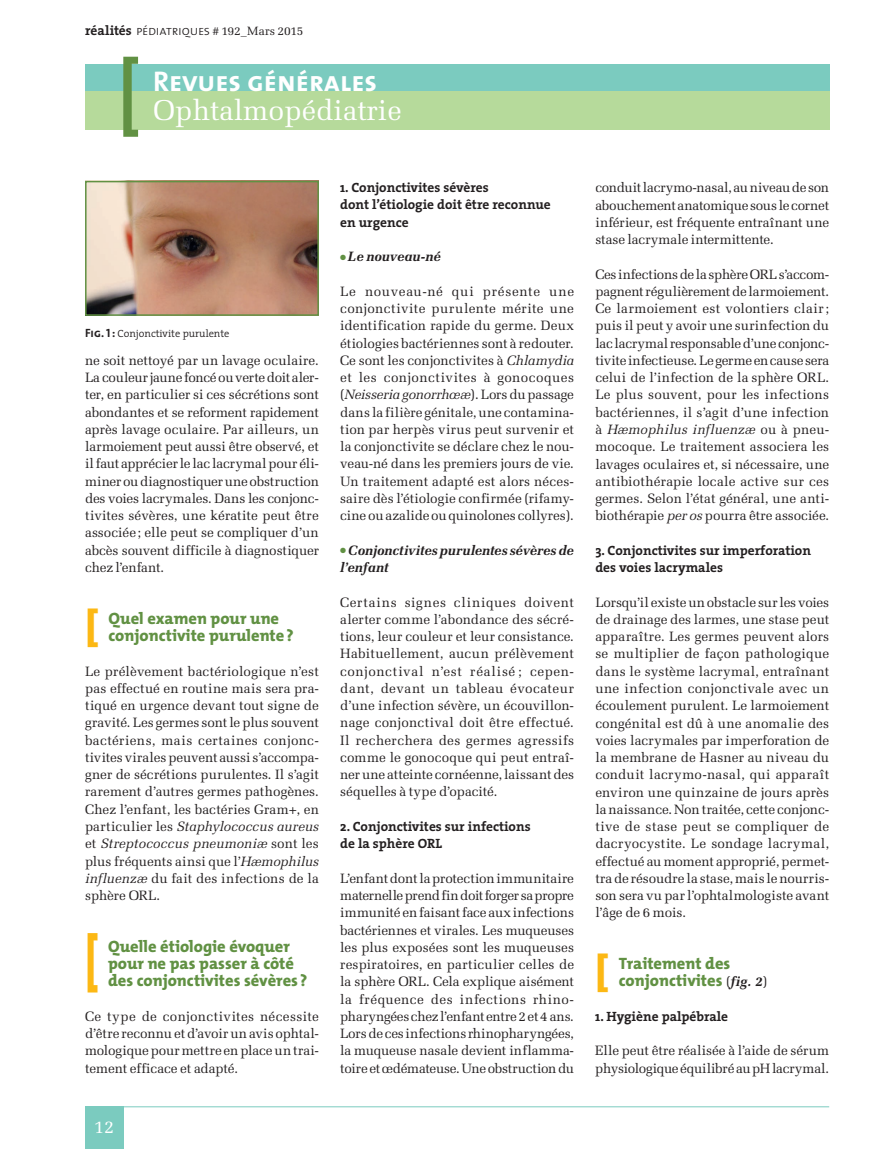
<style>
.page{position:relative;width:893px;height:1149px;background:#fff}
.page>*{position:absolute;margin:0;border:0;box-sizing:border-box;transform-origin:0 0}
.t1{font:800 60px "The Mix";color:#fcb814;scale:.7 1}
.t2{font:800 39px "The Mix";color:#fcb814;scale:1.1 1}
.t3{font:28.5px "Melior";color:#fff}
.t4{font:28.5px "The Sans Bold Caps";color:#fff}
.t5{font:18px "Melior";color:#fff}
.t6{font:800 16.5px/17.2px "The Mix";color:#619143}
.t7{font:13.5px/17.2px "Melior";letter-spacing:-.005em;color:#231f20;text-align:justify}
.t8{font:700 13.5px/17.2px "The Serif";color:#231f20}
.t9{font:italic 700 13.5px/17.2px "Melior";letter-spacing:-.01em;color:#231f20}
.t10{font:12px "Melior";letter-spacing:-.02em;color:#231f20}
.t11{font:300 10.5px "The Serif";color:#231f20}
.s1{font-family:"The Serif";font-weight:700;font-size:13.5px}
.s2{font-family:"The Sans Light Caps";font-size:13.5px}
.s3{font-family:"The Sans Bold Caps";font-weight:400;font-size:12px}
.s4{font-style:italic}
.s5{color:#619143}
.s6{font-family:"Melior";font-weight:400;font-size:13.5px;color:#231f20}
.s7{font-family:"Melior";font-weight:700;font-style:italic;font-size:13.5px;color:#231f20}
</style>
<div class="page">
<div style="left:85px;top:1106px;width:38px;height:42px;background:#7bcbbf"></div>
<hr style="left:85px;top:1106px;width:744px;height:1px;background:#7bcbbf">
<div style="left:85px;top:64px;width:744px;height:27px;background:#7bcbbf"></div>
<div style="left:85px;top:91px;width:744px;height:39px;background:#b6da9b"></div>
<svg style="left:123px;top:57px;width:15px;height:80px"></svg>
<img style="left:88px;top:184px;width:228px;height:129px">
<div style="left:85px;top:181px;width:234px;height:135px;border:2px solid #619143"></div>
<p class="t10" style="left:85px;top:24px;width:220px"><span class="s1">réalités</span> <span class="s2">pédiatriques</span> # 192_Mars 2015</p>
<h3 class="t4" style="left:153px;top:58px;width:226px">Revues générales</h3>
<h3 class="t3" style="left:153px;top:93px;width:250px">Ophtalmopédiatrie</h3>
<p class="t11" style="left:85px;top:325px;width:146px"><span class="s3">Fig. 1:</span> Conjonctivite purulente</p>
<p class="t7" style="left:85px;top:351px;width:235px">ne soit nettoyé par un lavage oculaire.<br>La couleur jaune foncé ou verte doit aler&shy;ter, en particulier si ces sécrétions sont abondantes et se reforment rapidement après lavage oculaire. Par ailleurs, un larmoiement peut aussi être observé, et il faut apprécier le lac lacrymal pour éli&shy;miner ou diagnostiquer une obstruction des voies lacrymales. Dans les conjonc&shy;tivites sévères, une kératite peut être associée; elle peut se compliquer d’un abcès souvent difficile à diagnostiquer chez l’enfant.</p>
<h2 class="t2" style="left:85px;top:592px;width:14px">[</h2>
<p class="t6" style="left:109px;top:609px;width:187px">Quel examen pour une conjonctivite purulente?</p>
<p class="t7" style="left:85px;top:662px;width:235px">Le prélèvement bactériologique n’est pas effectué en routine mais sera pra&shy;tiqué en urgence devant tout signe de gravité. Les germes sont le plus souvent bactériens, mais certaines conjonc&shy;tivites virales peuvent aussi s’accompa&shy;gner de sécrétions purulentes. Il s’agit rarement d’autres germes pathogènes.<br>Chez l’enfant, les bactéries Gram+, en particulier les <span class="s4">Staphylococcus aureus </span>et <span class="s4">Streptococcus pneumoniæ</span> sont les plus fréquents ainsi que l’<span class="s4">Hæmophilus influenzæ</span> du fait des infections de la sphère ORL.</p>
<h1 class="t1" style="left:85px;top:909px;width:21px">[</h1>
<p class="t6" style="left:108px;top:936px;width:201px">Quelle étiologie évoquer pour ne pas passer à côté des conjonctivites sévères ?</p>
<p class="t7" style="left:85px;top:1007px;width:235px">Ce type de conjonctivites nécessite d’être reconnu et d’avoir un avis ophtal&shy;mologique pour mettre en place un trai&shy;tement efficace et adapté.</p>
<h3 class="t5" style="left:94px;top:1115px;width:22px">12</h3>
<p class="t8" style="left:340px;top:178px;width:212px">1. Conjonctivites sévères<br>dont l’étiologie doit être reconnue en urgence</p>
<p class="t9" style="left:340px;top:248px;width:102px"><span class="s5">●</span> Le nouveau-né</p>
<p class="t7" style="left:340px;top:282px;width:235px">Le nouveau-né qui présente une conjonctivite purulente mérite une identification rapide du germe. Deux étiologies bactériennes sont à redouter.<br>Ce sont les conjonctivites à <span class="s4">Chlamydia </span>et les conjonctivites à gonocoques (<span class="s4">Neisseria gonorrhœæ</span>). Lors du passage dans la filière génitale, une contamina&shy;tion par herpès virus peut survenir et la conjonctivite se déclare chez le nou&shy;veau‑né dans les premiers jours de vie.<br>Un traitement adapté est alors néces&shy;saire dès l’étiologie confirmée (rifamy&shy;cine ou azalide ou quinolones collyres).</p>
<p class="t9" style="left:340px;top:541px;width:235px"><span class="s5">●</span> Conjonctivites purulentes sévères de l’enfant</p>
<p class="t7" style="left:340px;top:593px;width:235px">Certains signes cliniques doivent alerter comme l’abondance des sécré&shy;tions, leur couleur et leur consistance.<br>Habituellement, aucun prélèvement conjonctival n’est réalisé ; cepen&shy;dant, devant un tableau évocateur d’une infection sévère, un écouvillon&shy;nage conjonctival doit être effectué.<br>Il recherchera des germes agressifs comme le gonocoque qui peut entraî&shy;ner une atteinte cornéenne, laissant des séquelles à type d’opacité.</p>
<p class="t8" style="left:340px;top:817px;width:192px">2. Conjonctivites sur infections de la sphère ORL</p>
<p class="t7" style="left:340px;top:869px;width:235px">L’enfant dont la protection immunitaire maternelle prend fin doit forger sa propre immunité en faisant face aux infections bactériennes et virales. Les muqueuses les plus exposées sont les muqueuses respiratoires, en particulier celles de la sphère ORL. Cela explique aisément la fréquence des infections rhino&shy;pharyngées chez l’enfant entre 2 et 4 ans.<br>Lors de ces infections rhinopharyngées, la muqueuse nasale devient inflamma&shy;toire et œdémateuse. Une obstruction du</p>
<p class="t7" style="left:595px;top:179px;width:235px">conduit lacrymo-nasal, au niveau de son abouchement anatomique sous le cornet inférieur, est fréquente entraînant une stase lacrymale intermittente.</p>
<p class="t7" style="left:595px;top:265px;width:235px">Ces infections de la sphère ORL s’accom&shy;pagnent régulièrement de larmoiement.<br>Ce larmoiement est volontiers clair; puis il peut y avoir une surinfection du lac lacrymal responsable d’une conjonc&shy;tivite infectieuse. Le germe en cause sera celui de l’infection de la sphère ORL.<br>Le plus souvent, pour les infections bactériennes, il s’agit d’une infection à <span class="s4">Hæmophilus influenzæ</span> ou à pneu&shy;mocoque. Le traitement associera les lavages oculaires et, si nécessaire, une antibiothérapie locale active sur ces germes. Selon l’état général, une anti&shy;biothérapie <span class="s4">per os</span> pourra être associée.</p>
<p class="t8" style="left:595px;top:541px;width:217px">3. Conjonctivites sur imperforation des voies lacrymales</p>
<p class="t7" style="left:595px;top:593px;width:235px">Lorsqu’il existe un obstacle sur les voies de drainage des larmes, une stase peut apparaître. Les germes peuvent alors se multiplier de façon pathologique dans le système lacrymal, entraînant une infection conjonctivale avec un écoulement purulent. Le larmoiement congénital est dû à une anomalie des voies lacrymales par imperforation de la membrane de Hasner au niveau du conduit lacrymo-nasal, qui apparaît environ une quinzaine de jours après la naissance. Non traitée, cette conjonc&shy;tive de stase peut se compliquer de dacryocystite. Le sondage lacrymal, effectué au moment approprié, permet&shy;tra de résoudre la stase, mais le nourris&shy;son sera vu par l’ophtalmologiste avant l’âge de 6 mois.</p>
<h2 class="t2" style="left:595px;top:937px;width:14px">[</h2>
<p class="t6" style="left:619px;top:954px;width:150px">Traitement des conjonctivites <span class="s6">(</span><span class="s7">fig. 2</span><span class="s6">)</span></p>
<p class="t8" style="left:595px;top:1006px;width:134px">1. Hygiène palpébrale</p>
<p class="t7" style="left:595px;top:1041px;width:235px">Elle peut être réalisée à l’aide de sérum physiologique équilibré au pH lacrymal.</p>
</div>
